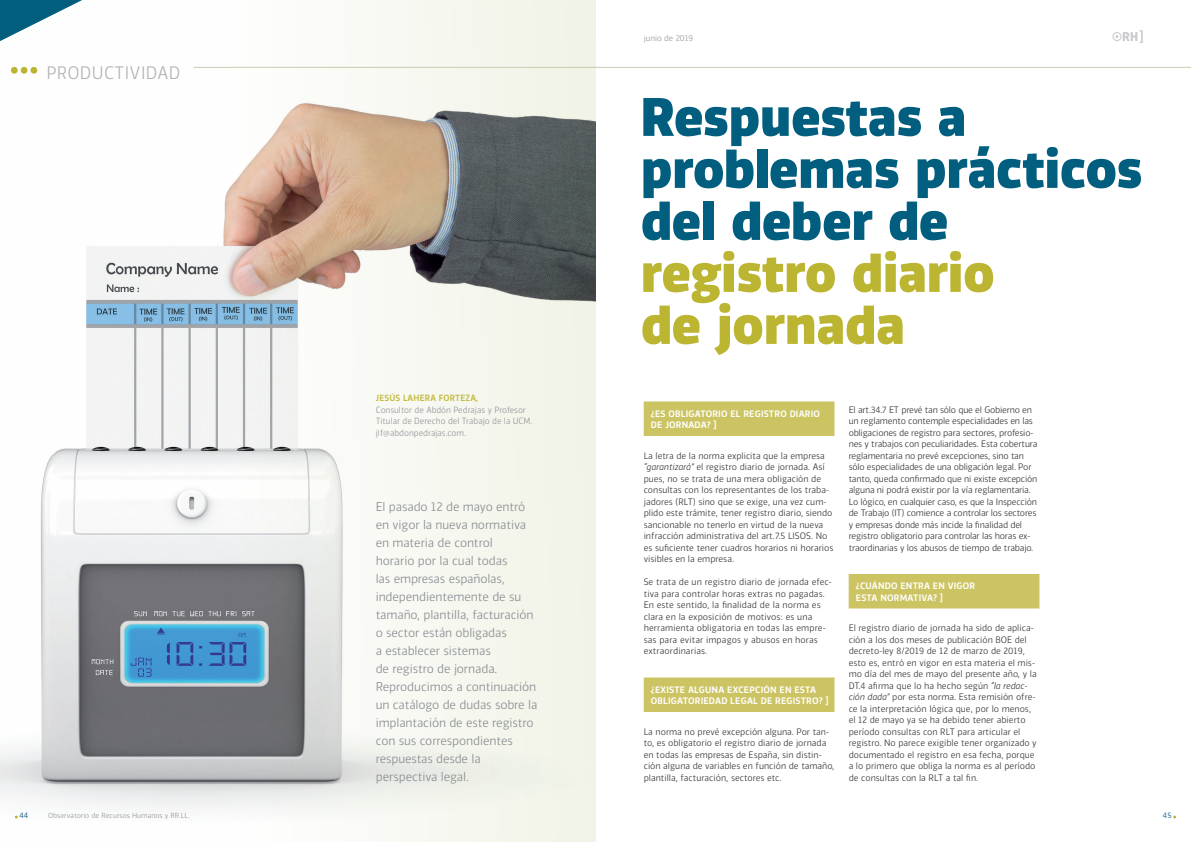
<style>
.page{position:relative;width:1191px;height:842px;background:#fff}
.page>*{position:absolute;margin:0;border:0;box-sizing:border-box;transform-origin:0 0}
.t1{font:900 51px/52px "Vinkel";color:#015e7f}
.t2{font:300 17px "Vinkel";letter-spacing:.02em;color:#b2b3b7}
.stl_entradilla{font:300 12px/18px "Vinkel";letter-spacing:-.01em;color:#858a8f}
.stl_base{font:300 8.8px/11.5px "Vinkel";letter-spacing:-.005em;color:#312f30}
.stl_base-2{font:500 8.8px/11.5px "Vinkel";letter-spacing:.02em;color:#fff}
.t3{font:300 8.5px/11.5px "Vinkel";color:#8e9297}
.t4{font:500 8.5px "Vinkel";letter-spacing:.02em;color:#c3bb43}
.t5{font:300 8px "Vinkel";color:#939598}
.t6{font:7.5px "Vinkel";color:#3a7391}
.t7{font:300 7px "Vinkel";color:#939598}
.s1{color:#bcb531}
.s2{font-family:"Agency FB";font-weight:700;font-size:10px}
.s3{font-style:italic}
</style>
<div class="page">
<svg style="left:1112px;top:30px;width:30px;height:13px"></svg>
<img style="left:0;top:0;width:595px;height:837px">
<div style="left:848px;top:574px;width:191px;height:34px;background:#ccc463"></div>
<div style="left:11px;top:67px;width:7px;height:7px;background:#bcb531;border-radius:50%"></div>
<div style="left:21px;top:67px;width:6px;height:7px;background:#bcb531;border-radius:50%"></div>
<div style="left:30px;top:67px;width:7px;height:7px;background:#bcb531;border-radius:50%"></div>
<svg style="left:0;top:0;width:82px;height:41px"></svg>
<div style="left:643px;top:401px;width:191px;height:35px;background:#ccc463"></div>
<div style="left:643px;top:677px;width:191px;height:35px;background:#ccc463"></div>
<hr style="left:193px;top:67px;width:998px;height:1px;background:#cdcaaf">
<p class="t2" style="left:46px;top:62px;width:136px">PRODUCTIVIDAD</p>
<p class="t4" style="left:376px;top:393px;width:104px">JESÚS LAHERA FORTEZA,</p>
<p class="t3" style="left:376px;top:404px;width:158px">Consultor de Abdón Pedrajas y Profesor<br>Titular de Derecho del Trabajo de la UCM.</p>
<p class="t3" style="left:376px;top:427px;width:92px">jlf@abdonpedrajas.com.</p>
<p class="stl_entradilla" style="left:376px;top:498px;width:163px">El pasado 12 de mayo entró en vigor la nueva normativa en materia de control<br>horario por la cual todas<br>las empresas españolas, independientemente de su tamaño, plantilla, facturación o sector están obligadas<br>a establecer sistemas<br>de registro de jornada.<br>Reproducimos a continuación un catálogo de dudas sobre la implantación de este registro con sus correspondientes respuestas desde la perspectiva legal.</p>
<p class="t5" style="left:643px;top:33px;width:51px">junio de 2019</p>
<p class="t1" style="left:641px;top:92px;width:503px">Respuestas a problemas prácticos del deber de <span class="s1">registro diario<br>de jornada</span></p>
<p class="stl_base-2" style="left:651px;top:408px;width:171px">¿ES OBLIGATORIO EL REGISTRO DIARIO<br>DE JORNADA? <span class="s2">]</span></p>
<p class="stl_base" style="left:643px;top:450px;width:191px">La letra de la norma explicita que la empresa <span class="s3">“garantizará”</span> el registro diario de jornada. Así pues, no se trata de una mera obligación de consultas con los representantes de los traba&shy;jadores (RLT) sino que se exige, una vez cum&shy;plido este trámite, tener registro diario, siendo sancionable no tenerlo en virtud de la nueva infracción administrativa del art.7.5 LISOS. No es suficiente tener cuadros horarios ni horarios visibles en la empresa.</p>
<p class="stl_base" style="left:643px;top:577px;width:190px">Se trata de un registro diario de jornada efec&shy;tiva para controlar horas extras no pagadas.<br>En este sentido, la finalidad de la norma es clara en la exposición de motivos: es una herramienta obligatoria en todas las empre&shy;sas para evitar impagos y abusos en horas extraordinarias.</p>
<p class="stl_base-2" style="left:651px;top:684px;width:179px">¿EXISTE ALGUNA EXCEPCIÓN EN ESTA<br>OBLIGATORIEDAD LEGAL DE REGISTRO? <span class="s2">]</span></p>
<p class="stl_base" style="left:643px;top:726px;width:192px">La norma no prevé excepción alguna. Por tan&shy;to, es obligatorio el registro diario de jornada en todas las empresas de España, sin distin&shy;ción alguna de variables en función de tamaño, plantilla, facturación, sectores etc.</p>
<p class="stl_base" style="left:848px;top:404px;width:190px">El art.34.7 ET prevé tan sólo que el Gobierno en un reglamento contemple especialidades en las obligaciones de registro para sectores, profesio&shy;nes y trabajos con peculiaridades. Esta cobertura reglamentaria no prevé excepciones, sino tan sólo especialidades de una obligación legal. Por tanto, queda confirmado que ni existe excepción alguna ni podrá existir por la vía reglamentaria.<br>Lo lógico, en cualquier caso, es que la Inspección de Trabajo (IT) comience a controlar los sectores y empresas donde más incide la finalidad del registro obligatorio para controlar las horas ex&shy;traordinarias y los abusos de tiempo de trabajo.</p>
<p class="stl_base-2" style="left:855px;top:581px;width:121px">¿CUÁNDO ENTRA EN VIGOR<br>ESTA NORMATIVA? <span class="s2">]</span></p>
<p class="stl_base" style="left:848px;top:623px;width:190px">El registro diario de jornada ha sido de aplica&shy;ción a los dos meses de publicación BOE del decreto-ley 8/2019 de 12 de marzo de 2019, esto es, entró en vigor en esta materia el mis&shy;mo día del mes de mayo del presente año, y la DT.4 afirma que lo ha hecho según <span class="s3">“la redac&shy;ción dada”</span> por esta norma. Esta remisión ofre&shy;ce la interpretación lógica que, por lo menos, el 12 de mayo ya se ha debido tener abierto período consultas con RLT para articular el registro. No parece exigible tener organizado y documentado el registro en esa fecha, porque a lo primero que obliga la norma es al período de consultas con la RLT a tal fin.</p>
<p class="t6" style="left:20px;top:811px;width:10px">44</p>
<p class="t7" style="left:48px;top:811px;width:143px">Observatorio de Recursos Humanos y RR.LL.</p>
<p class="t6" style="left:1163px;top:811px;width:10px">45</p>
</div>
